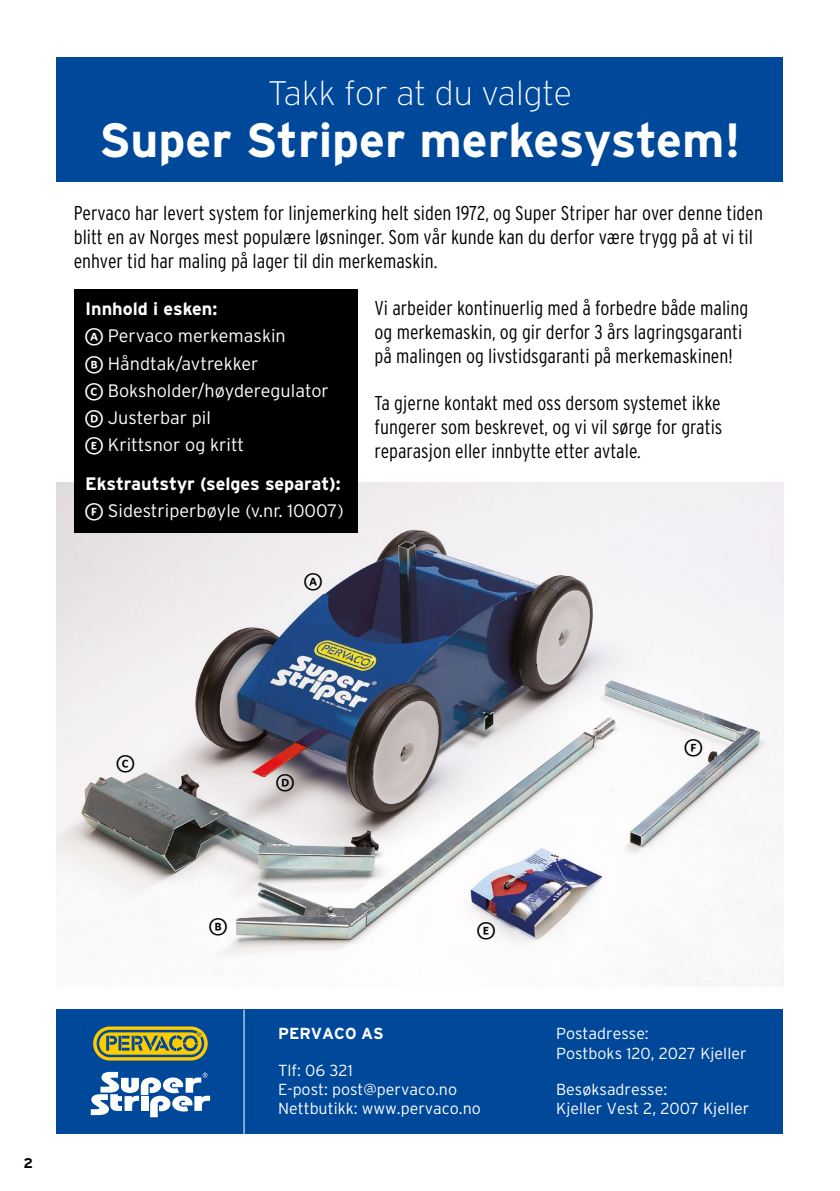
<style>
.page{position:relative;width:840px;height:1191px;background:#fff}
.page>*{position:absolute;margin:0;border:0;box-sizing:border-box;transform-origin:0 0}
.t1{font:700 48px "Interstate";color:#fff}
.t2{font:200 34px "Interstate";color:#fff}
.t3{font:300 20px/24px "Interstate Condensed";color:#000}
.t4{font:300 18px/27.2px "Interstate";color:#fff}
.t5{font:700 18px/27.2px "Interstate";letter-spacing:-.005em;color:#fff}
.t6{font:18px "Whitney Index White Round Bd";color:#000}
.t7{font:300 16px/19.2px "Interstate";color:#fff}
.t8{font:700 16px "Interstate";color:#fff}
.t9{font:700 14px "Interstate";color:#000}
.s1{font-weight:700}
.s2{font-family:"Whitney Index White Round Bd";font-weight:400}
.s3{font-weight:300}
</style>
<div class="page">
<img style="left:57px;top:482px;width:725px;height:504px">
<div style="left:57px;top:57px;width:725px;height:124px;background:#00489a"></div>
<div style="left:57px;top:1009px;width:725px;height:125px;background:#00489a"></div>
<svg style="left:91px;top:1071px;width:119px;height:46px"></svg>
<hr style="left:243px;top:1009px;width:1px;height:125px;background:#fff">
<svg style="left:93px;top:1026px;width:114px;height:34px"></svg>
<div style="left:74px;top:289px;width:283px;height:244px;background:#000"></div>
<h2 class="t2" style="left:268px;top:74px;width:305px">Takk for at du valgte</h2>
<h1 class="t1" style="left:99px;top:113px;width:642px">Super Striper merkesystem!</h1>
<p class="t3" style="left:74px;top:201px;width:690px">Pervaco har levert system for linjemerking helt siden 1972, og Super Striper har over denne tiden blitt en av Norges mest populære løsninger. Som vår kunde kan du derfor være trygg på at vi til enhver tid har maling på lager til din merkemaskin.</p>
<p class="t3" style="left:374px;top:296px;width:375px">Vi arbeider kontinuerlig med å forbedre både maling og merkemaskin, og gir derfor 3 års lagringsgaranti på malingen og livstidsgaranti på merkemaskinen!</p>
<p class="t3" style="left:374px;top:390px;width:349px;text-align:justify">Ta gjerne kontakt med oss dersom systemet ikke fungerer som beskrevet, og vi vil sørge for gratis reparasjon eller innbytte etter avtale.</p>
<p class="t4" style="left:85px;top:295px;width:245px"><span class="s1">Innhold i esken:<br></span><span class="s2">A</span> Pervaco merkemaskin<br><span class="s2">B</span> Håndtak/avtrekker<br><span class="s2">C</span> Boksholder/høyderegulator<br><span class="s2">D</span> Justerbar pil<br><span class="s2">E</span> Krittsnor og kritt</p>
<p class="t5" style="left:85px;top:470px;width:260px">Ekstrautstyr (selges separat):<br><span class="s2">F</span> <span class="s3">Sidestriperbøyle (v.nr. 10007)</span></p>
<p class="t6" style="left:304px;top:573px;width:20px">A</p>
<p class="t9" style="left:24px;top:1154px;width:11px">2</p>
<p class="t6" style="left:116px;top:755px;width:20px">C</p>
<p class="t6" style="left:276px;top:774px;width:20px">D</p>
<p class="t6" style="left:209px;top:918px;width:20px">B</p>
<p class="t6" style="left:477px;top:922px;width:20px">E</p>
<p class="t8" style="left:278px;top:1024px;width:107px">PERVACO AS</p>
<p class="t7" style="left:278px;top:1060px;width:204px">Tlf: 06 321<br>E-post: post@pervaco.no<br>Nettbutikk: www.pervaco.no</p>
<p class="t6" style="left:684px;top:738px;width:20px">F</p>
<p class="t7" style="left:556px;top:1024px;width:192px">Postadresse:<br>Postboks 120, 2027 Kjeller</p>
<p class="t7" style="left:556px;top:1079px;width:194px">Besøksadresse:<br>Kjeller Vest 2, 2007 Kjeller</p>
</div>
